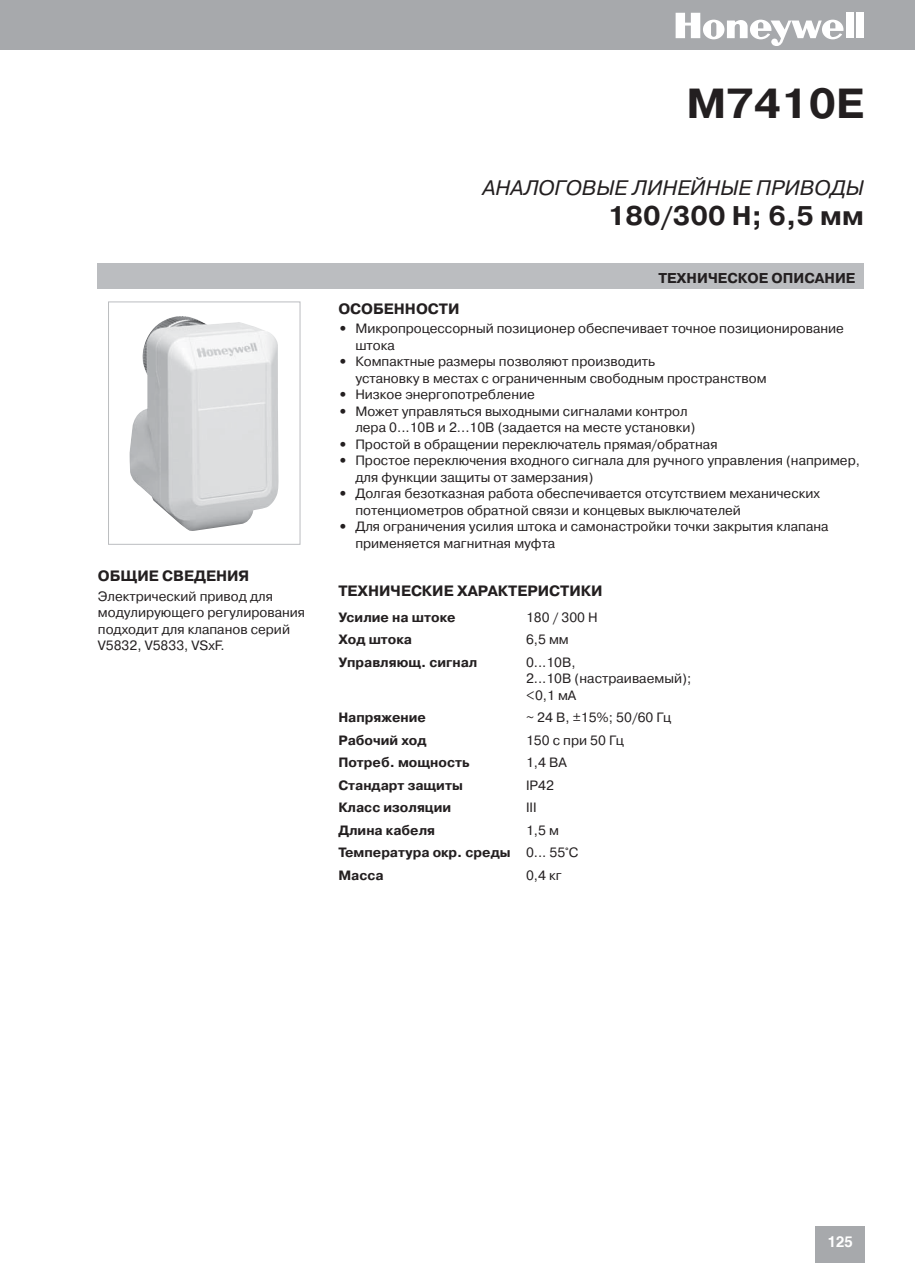
<style>
.page{position:relative;width:915px;height:1263px;background:#fff}
.page>*{position:absolute;margin:0;border:0;box-sizing:border-box;transform-origin:0 0}
.t1{font:700 42px "Pragmatica C";color:#231f20}
.t2{font:700 27px "Pragmatica C";color:#231f20}
.t3{font:italic 21px "Pragmatica C";color:#231f20}
.t4{font:700 15px "Pragmatica C";color:#231f20}
.t5{font:700 15px "Helvetica cyr";color:#fff}
.t6{font:700 14.25px "Pragmatica C";color:#231f20}
.t7{font:13.5px/16.5px "Pragmatica C";color:#231f20}
.t8{font:700 13.5px/22.5px "Pragmatica C";color:#231f20}
.s1{font-weight:700}
.s2{font-weight:400}
</style>
<div class="page">
<div style="left:0;top:0;width:914px;height:49px;background:#a7a9ac"></div>
<div style="left:845px;top:13px;width:8px;height:25px;background:#fff"></div>
<div style="left:856px;top:13px;width:7px;height:25px;background:#fff"></div>
<svg style="left:675px;top:13px;width:168px;height:33px"></svg>
<div style="left:815px;top:1227px;width:49px;height:36px;background:#a7a9ac"></div>
<div style="left:98px;top:264px;width:765px;height:25px;background:#bbbdc0"></div>
<img style="left:129px;top:316px;width:150px;height:215px">
<div style="left:108px;top:302px;width:192px;height:242px;border:1px solid #bbbdc0"></div>
<p class="t4" style="left:98px;top:571px;width:153px">ОБЩИЕ СВЕДЕНИЯ</p>
<p class="t7" style="left:98px;top:589px;width:209px">Электрический привод для модулирующего регулирования подходит для клапанов серий<br>V5832, V5833, VSxF.</p>
<h1 class="t1" style="left:686px;top:88px;width:179px">M7410E</h1>
<h3 class="t3" style="left:482px;top:180px;width:383px">АНАЛОГОВЫЕ ЛИНЕЙНЫЕ ПРИВОДЫ</h3>
<h2 class="t2" style="left:607px;top:206px;width:257px">180/300 Н; 6,5 мм</h2>
<p class="t6" style="left:658px;top:273px;width:198px">ТЕХНИЧЕСКОЕ ОПИСАНИЕ</p>
<p class="t4" style="left:338px;top:303px;width:123px">ОСОБЕННОСТИ</p>
<p class="t7" style="left:355px;top:322px;width:490px;text-indent:-17px"><span class="s1">•</span> Микропроцессорный позиционер обеспечивает точное позиционирование штока</p>
<p class="t7" style="left:355px;top:355px;width:412px;text-indent:-17px"><span class="s1">•</span> Компактные размеры позволяют производить<br>установку в местах с ограниченным свободным пространством</p>
<p class="t7" style="left:338px;top:388px;width:198px"><span class="s1">•</span> Низкое энергопотребление</p>
<p class="t7" style="left:355px;top:404px;width:341px;text-indent:-17px"><span class="s1">•</span> Может управляться выходными сигналами контрол лера 0...10В и 2...10В (задается на месте установки)</p>
<p class="t7" style="left:338px;top:437px;width:380px"><span class="s1">•</span> Простой в обращении переключатель прямая/обратная</p>
<p class="t7" style="left:355px;top:454px;width:506px;text-indent:-17px"><span class="s1">•</span> Простое переключения входного сигнала для ручного управления (например, для функции защиты от замерзания)</p>
<p class="t7" style="left:355px;top:487px;width:466px;text-indent:-17px"><span class="s1">•</span> Долгая безотказная работа обеспечивается отсутствием механических потенциометров обратной связи и концевых выключателей</p>
<p class="t7" style="left:355px;top:520px;width:474px;text-indent:-17px"><span class="s1">•</span> Для ограничения усилия штока и самонастройки точки закрытия клапана применяется магнитная муфта</p>
<p class="t4" style="left:338px;top:586px;width:265px">ТЕХНИЧЕСКИЕ ХАРАКТЕРИСТИКИ</p>
<p class="t8" style="left:338px;top:607px;width:119px">Усилие на штоке</p>
<p class="t7" style="left:526px;top:610px;width:73px">180 / 300 Н</p>
<p class="t8" style="left:338px;top:630px;width:75px">Ход штока</p>
<p class="t7" style="left:526px;top:633px;width:44px">6,5 мм</p>
<p class="t8" style="left:338px;top:652px;width:141px">Управляющ. сигнал</p>
<p class="t7" style="left:526px;top:655px;width:167px">0...10В,<br>2...10В (настраиваемый); &lt;0,1 мА</p>
<p class="t8" style="left:338px;top:708px;width:89px">Напряжение</p>
<p class="t7" style="left:526px;top:711px;width:147px">~ 24 В, ±15%; 50/60 Гц</p>
<p class="t8" style="left:338px;top:730px;width:90px">Рабочий ход</p>
<p class="t7" style="left:526px;top:733px;width:99px">150 с при 50 Гц</p>
<p class="t8" style="left:338px;top:753px;width:133px">Потреб. мощность</p>
<p class="t7" style="left:526px;top:756px;width:42px">1,4 ВА</p>
<p class="t8" style="left:338px;top:775px;width:126px">Стандарт защиты</p>
<p class="t7" style="left:526px;top:778px;width:29px">IP42</p>
<p class="t8" style="left:338px;top:798px;width:114px">Класс изоляции</p>
<p class="t7" style="left:526px;top:801px;width:12px">III</p>
<p class="t8" style="left:338px;top:820px;width:98px">Длина кабеля</p>
<p class="t8" style="left:338px;top:820px;width:241px;text-indent:188px"><span class="s2">1,5 м<br></span>Температура окр. среды <span class="s2">0... 55°C<br></span>Масса</p>
<p class="t7" style="left:526px;top:868px;width:37px">0,4 кг</p>
<p class="t5" style="left:827px;top:1233px;width:27px">125</p>
</div>
